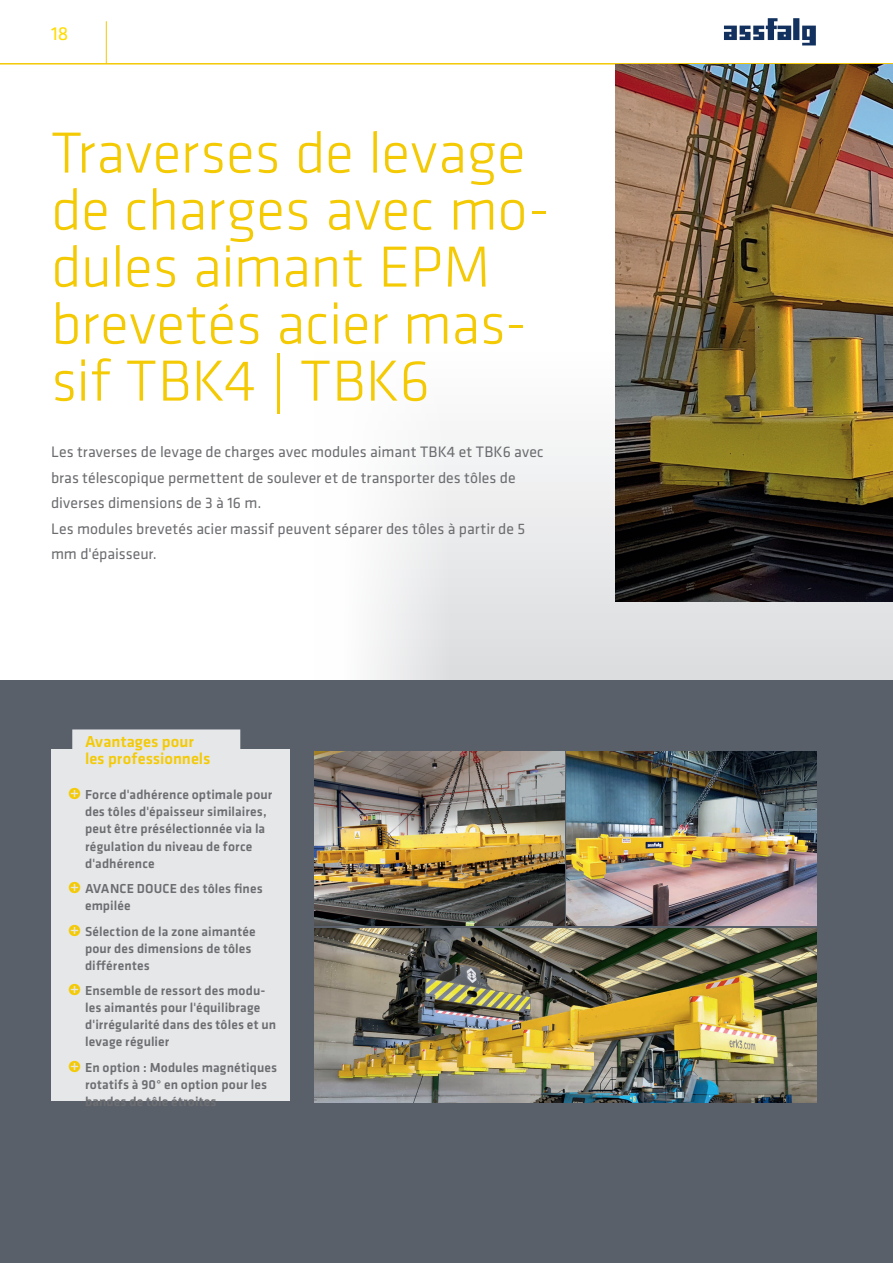
<style>
.page{position:relative;width:893px;height:1263px;background:#fff}
.page>*{position:absolute;margin:0;border:0;box-sizing:border-box;transform-origin:0 0}
.t1{font:300 60px/57px "Klavika";letter-spacing:-.005em;color:#f4ca05}
.t2{font:19.5px "Klavika";color:#ffdc01}
.t3{font:500 16.5px/16.5px "Klavika";color:#f4ca05}
.t4{font:15.75px/25.5px "Klavika";color:#6c6d70}
.t5{font:500 13.5px/17px "Klavika";letter-spacing:.01em;color:#6c6d70}
.s1{font-size:16.5px;color:#f4ca05}
</style>
<div class="page">
<svg style="left:372px;top:349px;width:521px;height:331px"></svg>
<div style="left:0;top:680px;width:893px;height:583px;background:#5a606a"></div>
<hr style="left:0;top:63px;width:893px;height:2px;background:#f4ca05">
<hr style="left:106px;top:21px;width:1px;height:43px;background:#f4ca05">
<img style="left:723px;top:18px;width:93px;height:28px">
<div style="left:51px;top:749px;width:238px;height:351px;background:#e6e7e9"></div>
<img style="left:567px;top:752px;width:249px;height:174px">
<img style="left:616px;top:65px;width:277px;height:536px">
<img style="left:315px;top:928px;width:501px;height:174px">
<img style="left:315px;top:752px;width:249px;height:174px">
<div style="left:72px;top:729px;width:168px;height:24px;background:#e6e7e9"></div>
<h2 class="t2" style="left:51px;top:21px;width:19px">18</h2>
<h1 class="t1" style="left:51px;top:124px;width:500px">Traverses de levage de charges avec mo&shy;dules aimant EPM brevetés acier mas&shy;sif TBK4 | TBK6</h1>
<p class="t4" style="left:51px;top:439px;width:494px">Les traverses de levage de charges avec modules aimant TBK4 et TBK6 avec bras télescopique permettent de soulever et de transporter des tôles de diverses dimensions de 3 à 16 m.<br>Les modules brevetés acier massif peuvent séparer des tôles à partir de 5 mm d'épaisseur.</p>
<p class="t3" style="left:85px;top:733px;width:127px">Avantages pour les professionnels</p>
<p class="t5" style="left:85px;top:786px;width:189px;text-indent:-17px"><span class="s1">˭</span> Force d'adhérence optimale pour des tôles d'épaisseur similaires, peut être présélectionnée via la régulation du niveau de force d'adhérence</p>
<p class="t5" style="left:85px;top:880px;width:179px;text-indent:-17px"><span class="s1">˭</span> AVANCE DOUCE des tôles fines empilée</p>
<p class="t5" style="left:85px;top:922px;width:172px;text-indent:-17px"><span class="s1">˭</span> Sélection de la zone aimantée pour des dimensions de tôles différentes</p>
<p class="t5" style="left:85px;top:982px;width:193px;text-indent:-17px"><span class="s1">˭</span> Ensemble de ressort des modu&shy;les aimantés pour l'équilibrage d'irrégularité dans des tôles et un levage régulier</p>
<p class="t5" style="left:85px;top:1058px;width:194px;text-indent:-17px"><span class="s1">˭</span> En option : Modules magnétiques rotatifs à 90° en option pour les bandes de tôle étroites</p>
</div>
